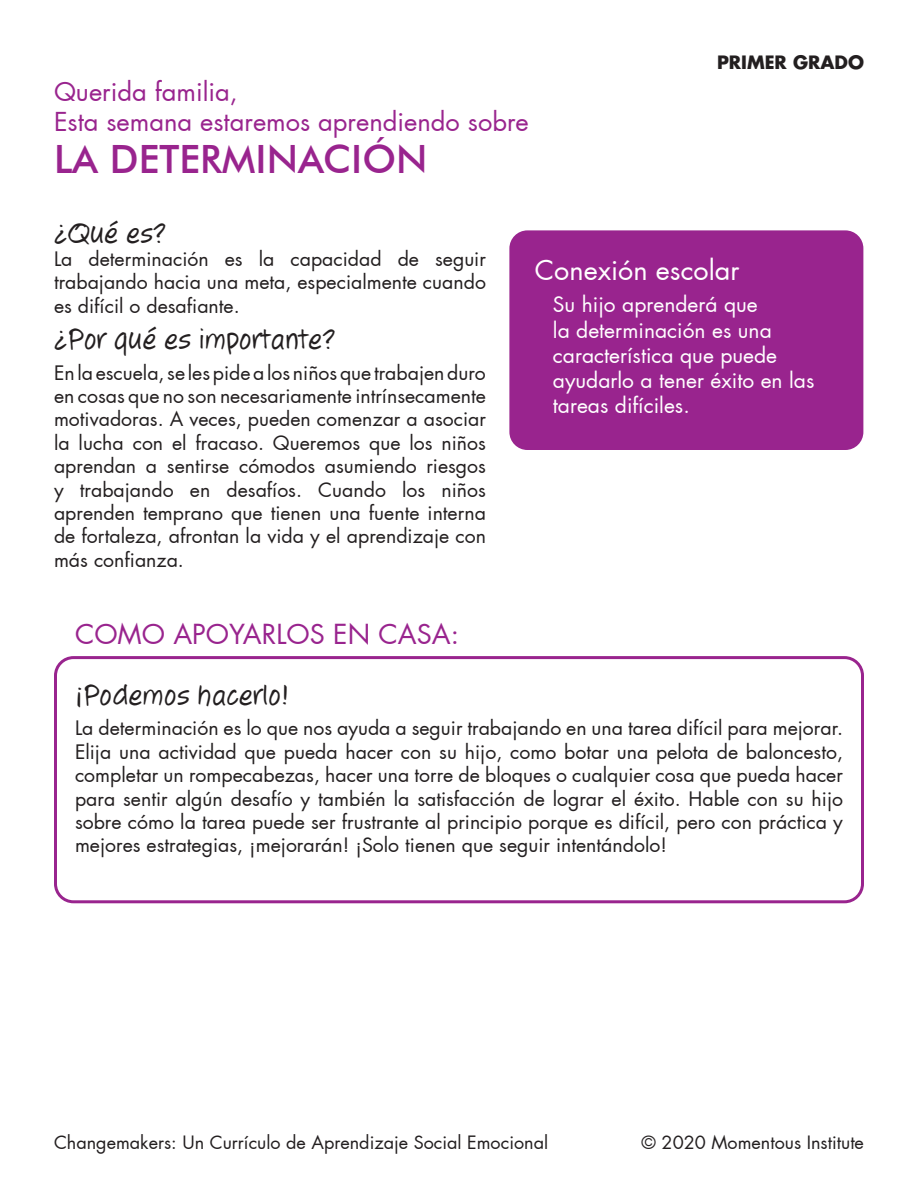
<style>
.page{position:relative;width:918px;height:1188px;background:#fff}
.page>*{position:absolute;margin:0;border:0;box-sizing:border-box;transform-origin:0 0}
.t1{font:500 39px "Futura BT";color:#99248e}
.t2{font:30px "Jotting";color:#231f20}
.t3{font:27px "Futura";color:#99248e}
.t4{font:27px "Futura";color:#fff}
.t5{font:25.5px "Futura";color:#99248e}
.t6{font:21px/25.2px "Futura";color:#fff}
.t7{font:19.5px/23.4px "Futura";color:#231f20;text-align:justify}
.t8{font:18px "Futura";color:#231f20}
.t9{font:700 18px "Futura";color:#231f20}
</style>
<div class="page">
<div style="left:509px;top:230px;width:354px;height:220px;background:#99248e;border-radius:18px"></div>
<div style="left:54px;top:656px;width:810px;height:247px;border:3px solid #99248e;border-radius:18px"></div>
<p class="t5" style="left:54px;top:75px;width:185px">Querida familia,</p>
<p class="t5" style="left:54px;top:106px;width:476px">Esta semana estaremos aprendiendo sobre</p>
<p class="t1" style="left:54px;top:135px;width:375px">LA DETERMINACIÓN</p>
<p class="t9" style="left:717px;top:50px;width:148px">PRIMER GRADO</p>
<p class="t2" style="left:54px;top:215px;width:114px">¿Qué es?</p>
<p class="t7" style="left:54px;top:247px;width:433px">La determinación es la capacidad de seguir trabajando hacia una meta, especialmente cuando es difícil o desafiante.</p>
<p class="t2" style="left:54px;top:321px;width:283px">¿Por qué es importante?</p>
<p class="t7" style="left:54px;top:361px;width:434px">En la escuela, se les pide a los niños que trabajen duro en cosas que no son necesariamente intrínsecamente motivadoras. A veces, pueden comenzar a asociar la lucha con el fracaso. Queremos que los niños aprendan a sentirse cómodos asumiendo riesgos y trabajando en desafíos. Cuando los niños aprenden temprano que tienen una fuente interna de fortaleza, afrontan la vida y el aprendizaje con más confianza.</p>
<p class="t3" style="left:75px;top:617px;width:386px">COMO APOYARLOS EN CASA:</p>
<p class="t4" style="left:535px;top:253px;width:206px">Conexión escolar</p>
<p class="t6" style="left:553px;top:292px;width:263px">Su hijo aprenderá que<br>la determinación es una característica que puede ayudarlo a tener éxito en las tareas difíciles.</p>
<p class="t2" style="left:75px;top:677px;width:215px">¡Podemos hacerlo!</p>
<p class="t7" style="left:75px;top:717px;width:770px">La determinación es lo que nos ayuda a seguir trabajando en una tarea difícil para mejorar.<br>Elija una actividad que pueda hacer con su hijo, como botar una pelota de baloncesto, completar un rompecabezas, hacer una torre de bloques o cualquier cosa que pueda hacer para sentir algún desafío y también la satisfacción de lograr el éxito. Hable con su hijo sobre cómo la tarea puede ser frustrante al principio porque es difícil, pero con práctica y mejores estrategias, ¡mejorarán! ¡Solo tienen que seguir intentándolo!</p>
<p class="t8" style="left:54px;top:1131px;width:496px">Changemakers: Un Currículo de Aprendizaje Social Emocional</p>
<p class="t8" style="left:642px;top:1131px;width:224px">© 2020 Momentous Institute</p>
</div>
